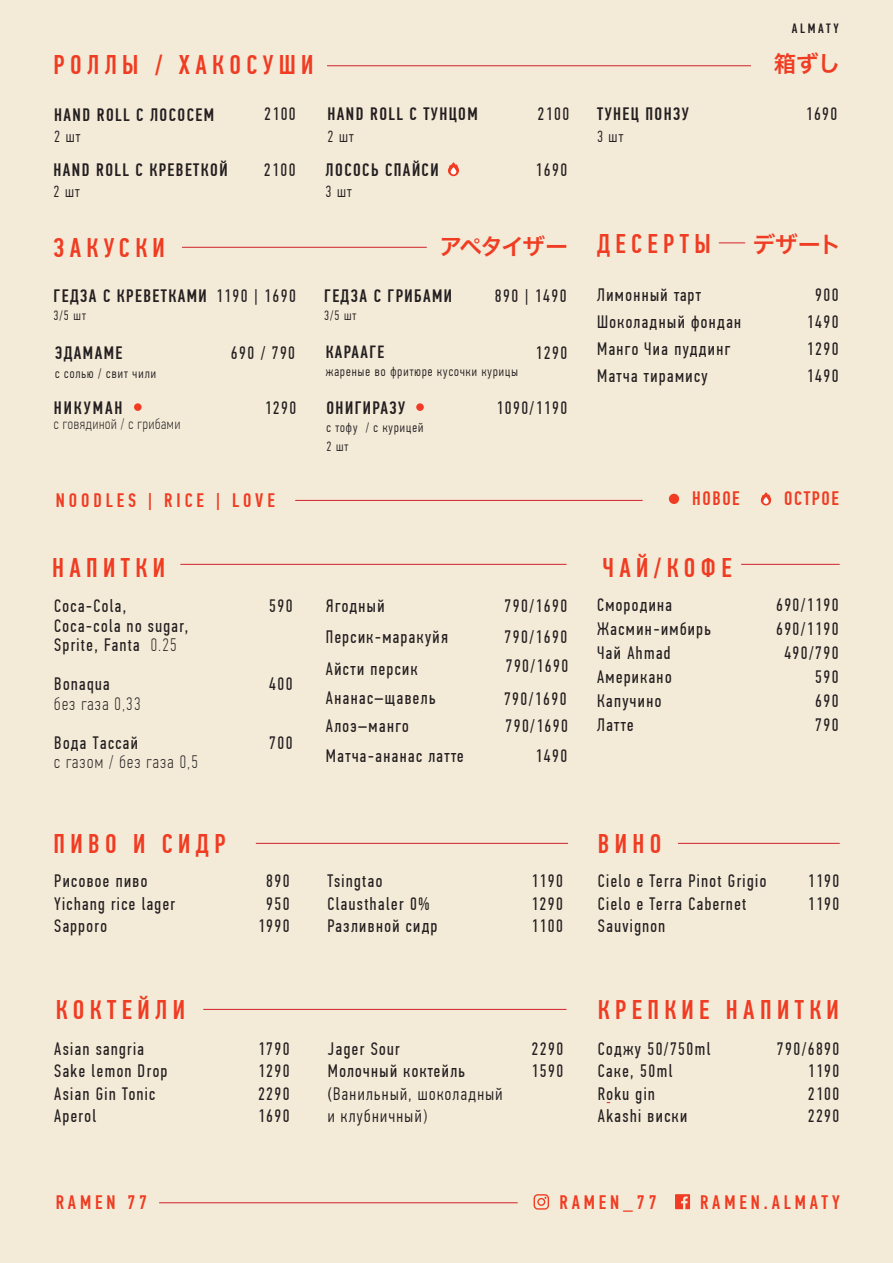
<style>
.page{position:relative;width:893px;height:1263px;background:#f4ead8}
.page>*{position:absolute;margin:0;border:0;box-sizing:border-box;transform-origin:0 0}
.t1{font:500 27px "PF Din Text Comp Pro";letter-spacing:.2em;color:#ef3c22}
.t2{font:22.5px "Hira Kaku Pro W6";letter-spacing:-.05em;color:#ef3c22}
.t3{font:500 19.5px "PF Din Text Comp Pro";letter-spacing:.2em;color:#ef3c22}
.t4{font:18px/19.5px "PF Din Text Comp Pro";letter-spacing:.08em;color:#231f20}
.t5{font:500 18px "PF Din Text Comp Pro";letter-spacing:.08em;color:#231f20}
.t6{font:100 18px/39px "PF Din Text Comp Pro";letter-spacing:.08em;color:#231f20}
.t7{font:300 18px/22.5px "PF Din Text Comp Pro";letter-spacing:.08em;color:#231f20}
.t8{font:500 18px "PF Din Text Comp Pro";letter-spacing:.11em;color:#231f20}
.t9{font:500 17.7px "PF Din Text Comp Pro";letter-spacing:.08em;color:#231f20}
.t10{font:300 16.2px "PF Din Text Comp Pro";letter-spacing:.08em;color:#231f20}
.t11{font:100 15px "PF Din Text Comp Pro";letter-spacing:.05em;color:#231f20}
.t12{font:300 13.5px/19.5px "PF Din Text Comp Pro";letter-spacing:.08em;color:#231f20}
.t13{font:500 13.5px "PF Din Text Comp Pro";letter-spacing:.2em;color:#231f20}
.s1{font-weight:100}
.s2{font-weight:400}
</style>
<div class="page">
<svg style="left:448px;top:162px;width:11px;height:14px"></svg>
<svg style="left:448px;top:164px;width:11px;height:11px"></svg>
<hr style="left:295px;top:500px;width:348px;height:1px;background:#d1232a">
<div style="left:669px;top:494px;width:10px;height:10px;background:#ef3c22;border-radius:50%"></div>
<svg style="left:761px;top:492px;width:10px;height:13px"></svg>
<svg style="left:760px;top:494px;width:11px;height:10px"></svg>
<svg style="left:763px;top:497px;width:6px;height:7px"></svg>
<hr style="left:327px;top:66px;width:424px;height:1px;background:#d1232a">
<hr style="left:182px;top:247px;width:245px;height:1px;background:#d1232a">
<hr style="left:159px;top:1202px;width:359px;height:1px;background:#d1232a">
<div style="left:416px;top:403px;width:8px;height:8px;background:#ef3c22;border-radius:50%"></div>
<div style="left:134px;top:403px;width:8px;height:8px;background:#ef3c22;border-radius:50%"></div>
<hr style="left:256px;top:843px;width:312px;height:1px;background:#d1232a">
<hr style="left:678px;top:843px;width:162px;height:1px;background:#d1232a">
<hr style="left:203px;top:1009px;width:364px;height:1px;background:#d1232a">
<hr style="left:180px;top:564px;width:387px;height:1px;background:#d1232a">
<hr style="left:741px;top:564px;width:99px;height:1px;background:#d1232a">
<svg style="left:719px;top:243px;width:26px;height:1px"></svg>
<svg style="left:534px;top:1194px;width:15px;height:15px"></svg>
<svg style="left:675px;top:1194px;width:15px;height:15px"></svg>
<p class="t13" style="left:792px;top:21px;width:48px">ALMATY</p>
<p class="t1" style="left:54px;top:49px;width:261px">РОЛЛЫ / ХАКОСУШИ</p>
<p class="t2" style="left:774px;top:43px;width:68px">箱ずし</p>
<p class="t5" style="left:54px;top:104px;width:161px">HAND ROLL С ЛОСОСЕМ</p>
<p class="t10" style="left:54px;top:128px;width:28px">2 шт</p>
<p class="t4" style="left:264px;top:105px;width:33px">2100</p>
<p class="t5" style="left:327px;top:104px;width:152px">HAND ROLL С ТУНЦОМ</p>
<p class="t10" style="left:327px;top:127px;width:28px">2 шт</p>
<p class="t4" style="left:537px;top:105px;width:33px">2100</p>
<p class="t5" style="left:54px;top:159px;width:176px">HAND ROLL С КРЕВЕТКОЙ</p>
<p class="t4" style="left:536px;top:160px;width:33px">1690</p>
<p class="t10" style="left:54px;top:182px;width:28px">2 шт</p>
<p class="t5" style="left:326px;top:159px;width:114px">ЛОСОСЬ СПАЙСИ</p>
<p class="t10" style="left:326px;top:182px;width:28px">3 шт</p>
<p class="t4" style="left:264px;top:160px;width:33px">2100</p>
<p class="t1" style="left:54px;top:232px;width:113px">ЗАКУСКИ</p>
<p class="t2" style="left:440px;top:226px;width:130px">アペタイザー</p>
<p class="t4" style="left:216px;top:286px;width:81px">1190 | 1690</p>
<p class="t4" style="left:495px;top:286px;width:73px">890 | 1490</p>
<p class="t5" style="left:54px;top:285px;width:155px">ГЕДЗА C КРЕВЕТКАМИ</p>
<p class="t12" style="left:54px;top:306px;width:34px">3/5 шт</p>
<p class="t5" style="left:324px;top:285px;width:129px">ГЕДЗА C ГРИБАМИ</p>
<p class="t12" style="left:324px;top:306px;width:34px">3/5 шт</p>
<p class="t5" style="left:55px;top:342px;width:69px">ЭДАМАМЕ</p>
<p class="t12" style="left:55px;top:364px;width:102px">с солью / свит чили</p>
<p class="t4" style="left:231px;top:343px;width:66px">690 / 790</p>
<p class="t9" style="left:326px;top:342px;width:60px">КАРААГЕ</p>
<p class="t12" style="left:326px;top:362px;width:194px">жареные во фритюре кусочки курицы</p>
<p class="t4" style="left:535px;top:343px;width:33px">1290</p>
<p class="t8" style="left:54px;top:397px;width:70px">НИКУМАН</p>
<p class="t4" style="left:496px;top:398px;width:72px">1090/1190</p>
<p class="t11" style="left:54px;top:415px;width:128px">с говядиной / с грибами</p>
<p class="t5" style="left:326px;top:397px;width:80px">ОНИГИРАЗУ</p>
<p class="t12" style="left:326px;top:417px;width:98px">с тофу / с курицей<br>2 шт</p>
<p class="t4" style="left:265px;top:398px;width:33px">1290</p>
<p class="t5" style="left:597px;top:104px;width:93px">ТУНЕЦ ПОНЗУ</p>
<p class="t10" style="left:597px;top:127px;width:28px">3 шт</p>
<p class="t4" style="left:806px;top:105px;width:33px">1690</p>
<p class="t2" style="left:753px;top:224px;width:90px">デザート</p>
<p class="t1" style="left:597px;top:228px;width:115px">ДЕСЕРТЫ</p>
<p class="t4" style="left:597px;top:285px;width:106px">Лимонный тарт</p>
<p class="t4" style="left:815px;top:285px;width:25px">900</p>
<p class="t4" style="left:597px;top:312px;width:146px">Шоколадный фондан</p>
<p class="t4" style="left:807px;top:312px;width:33px">1490</p>
<p class="t4" style="left:597px;top:339px;width:135px">Манго Чиа пуддинг</p>
<p class="t4" style="left:807px;top:339px;width:33px">1290</p>
<p class="t4" style="left:597px;top:366px;width:112px">Матча тирамису</p>
<p class="t4" style="left:807px;top:366px;width:33px">1490</p>
<p class="t3" style="left:56px;top:489px;width:220px">NOODLES | RICE | LOVE</p>
<p class="t3" style="left:692px;top:487px;width:49px">НОВОЕ</p>
<p class="t3" style="left:784px;top:487px;width:56px">ОСТРОЕ</p>
<p class="t1" style="left:52px;top:552px;width:114px">НАПИТКИ</p>
<p class="t4" style="left:54px;top:596px;width:74px">Coca-Cola,</p>
<p class="t4" style="left:269px;top:596px;width:25px">590</p>
<p class="t4" style="left:54px;top:616px;width:136px">Сoca-cola no sugar,<br>Sprite, Fanta <span class="s1">0.25</span></p>
<p class="t4" style="left:54px;top:674px;width:57px">Bonaqua</p>
<p class="t4" style="left:269px;top:674px;width:25px">400</p>
<p class="t6" style="left:54px;top:684px;width:88px">без газа 0,33<br><span class="s2">Вода Тассай</span></p>
<p class="t4" style="left:269px;top:733px;width:25px">700</p>
<p class="t6" style="left:54px;top:742px;width:145px">с газом / без газа 0,5</p>
<p class="t4" style="left:326px;top:596px;width:60px">Ягодный</p>
<p class="t4" style="left:505px;top:596px;width:64px">790/1690</p>
<p class="t4" style="left:326px;top:627px;width:123px">Персик-маракуйя</p>
<p class="t4" style="left:505px;top:627px;width:64px">790/1690</p>
<p class="t4" style="left:326px;top:659px;width:93px">Айсти персик</p>
<p class="t4" style="left:506px;top:657px;width:64px">790/1690</p>
<p class="t4" style="left:326px;top:688px;width:111px">Ананас–щавель</p>
<p class="t4" style="left:326px;top:717px;width:84px">Алоэ–манго</p>
<p class="t4" style="left:504px;top:690px;width:64px">790/1690</p>
<p class="t4" style="left:505px;top:717px;width:64px">790/1690</p>
<p class="t4" style="left:326px;top:746px;width:139px">Матча-ананас латте</p>
<p class="t4" style="left:535px;top:746px;width:33px">1490</p>
<p class="t1" style="left:602px;top:552px;width:131px">ЧАЙ/КОФЕ</p>
<p class="t4" style="left:597px;top:595px;width:77px">Смородина</p>
<p class="t4" style="left:776px;top:595px;width:64px">690/1190</p>
<p class="t4" style="left:597px;top:619px;width:115px">Жасмин-имбирь</p>
<p class="t4" style="left:776px;top:619px;width:64px">690/1190</p>
<p class="t4" style="left:597px;top:643px;width:75px">Чай Ahmad</p>
<p class="t4" style="left:784px;top:643px;width:56px">490/790</p>
<p class="t4" style="left:597px;top:667px;width:76px">Американо</p>
<p class="t4" style="left:815px;top:667px;width:25px">590</p>
<p class="t4" style="left:597px;top:691px;width:66px">Капучино</p>
<p class="t4" style="left:815px;top:691px;width:25px">690</p>
<p class="t4" style="left:597px;top:715px;width:38px">Латте</p>
<p class="t4" style="left:815px;top:715px;width:25px">790</p>
<p class="t1" style="left:54px;top:828px;width:173px">ПИВО И СИДР</p>
<p class="t1" style="left:598px;top:828px;width:65px">ВИНО</p>
<p class="t4" style="left:54px;top:871px;width:95px">Рисовое пиво</p>
<p class="t4" style="left:266px;top:871px;width:25px">890</p>
<p class="t4" style="left:54px;top:894px;width:123px">Yichang rice lager</p>
<p class="t4" style="left:266px;top:894px;width:25px">950</p>
<p class="t4" style="left:54px;top:916px;width:54px">Sapporo</p>
<p class="t4" style="left:258px;top:916px;width:33px">1990</p>
<p class="t4" style="left:327px;top:871px;width:56px">Tsingtao</p>
<p class="t4" style="left:531px;top:871px;width:33px">1190</p>
<p class="t4" style="left:327px;top:894px;width:103px">Clausthaler 0%</p>
<p class="t4" style="left:531px;top:894px;width:33px">1290</p>
<p class="t4" style="left:327px;top:916px;width:111px">Разливной сидр</p>
<p class="t4" style="left:531px;top:916px;width:33px">1100</p>
<p class="t4" style="left:598px;top:871px;width:170px">Cielo e Terra Pinot Grigio</p>
<p class="t4" style="left:808px;top:871px;width:33px">1190</p>
<p class="t4" style="left:598px;top:894px;width:150px">Cielo e Terra Cabernet</p>
<p class="t4" style="left:808px;top:894px;width:33px">1190</p>
<p class="t4" style="left:598px;top:916px;width:69px">Sauvignon</p>
<p class="t1" style="left:56px;top:994px;width:131px">КОКТЕЙЛИ</p>
<p class="t1" style="left:598px;top:994px;width:242px">КРЕПКИЕ НАПИТКИ</p>
<p class="t4" style="left:54px;top:1039px;width:91px">Asian sangria</p>
<p class="t4" style="left:258px;top:1039px;width:33px">1790</p>
<p class="t4" style="left:54px;top:1061px;width:115px">Sake lemon Drop</p>
<p class="t4" style="left:258px;top:1061px;width:33px">1290</p>
<p class="t4" style="left:54px;top:1084px;width:103px">Asian Gin Tonic</p>
<p class="t4" style="left:258px;top:1084px;width:33px">2290</p>
<p class="t4" style="left:54px;top:1106px;width:44px">Aperol</p>
<p class="t4" style="left:258px;top:1106px;width:33px">1690</p>
<p class="t4" style="left:328px;top:1039px;width:74px">Jager Sour</p>
<p class="t4" style="left:532px;top:1039px;width:33px">2290</p>
<p class="t4" style="left:328px;top:1061px;width:139px">Молочный коктейль</p>
<p class="t4" style="left:532px;top:1061px;width:33px">1590</p>
<p class="t7" style="left:328px;top:1082px;width:176px"><span class="s2">(</span>Ванильный, шоколадный и клубничный)</p>
<p class="t4" style="left:598px;top:1039px;width:114px">Соджу 50/750ml</p>
<p class="t4" style="left:777px;top:1039px;width:64px">790/6890</p>
<p class="t4" style="left:598px;top:1061px;width:76px">Саке, 50ml</p>
<p class="t4" style="left:808px;top:1061px;width:33px">1190</p>
<p class="t4" style="left:598px;top:1084px;width:58px">Roku gin</p>
<p class="t4" style="left:808px;top:1084px;width:33px">2100</p>
<p class="t4" style="left:598px;top:1106px;width:91px">Akashi виски</p>
<p class="t4" style="left:808px;top:1106px;width:33px">2290</p>
<p class="t3" style="left:56px;top:1191px;width:93px">RAMEN 77</p>
<p class="t3" style="left:559px;top:1191px;width:99px">RAMEN_77</p>
<p class="t3" style="left:700px;top:1191px;width:141px">RAMEN.ALMATY</p>
</div>
